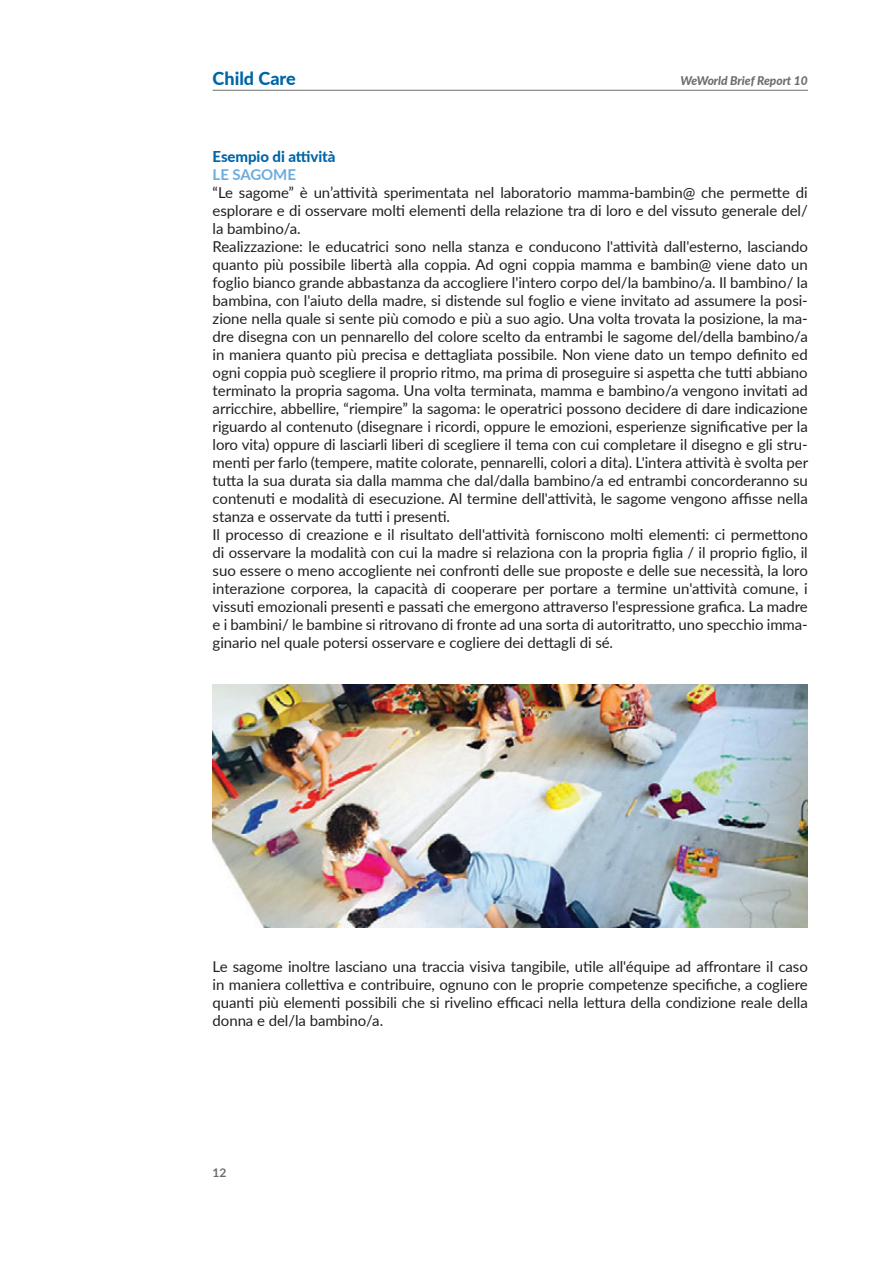
<style>
.page{position:relative;width:893px;height:1263px;background:#fff}
.page>*{position:absolute;margin:0;border:0;box-sizing:border-box;transform-origin:0 0}
.t1{font:800 18px "Lato";color:#0065a8}
.t2{font:15px/18px "Lato";letter-spacing:-.005em;color:#231f20}
.t3{font:800 15px "Lato";letter-spacing:-.005em;color:#0065a8}
.t4{font:700 15px "Lato";letter-spacing:-.005em;color:#6caddf}
.t5{font:italic 800 12px "Lato";color:#6c6d70}
.t6{font:700 12px "Lato";color:#6c6d70}
</style>
<div class="page">
<hr style="left:213px;top:90px;width:595px;height:1px;background:#6c6d70">
<img style="left:213px;top:684px;width:595px;height:243px">
<p class="t1" style="left:213px;top:65px;width:85px">Child Care</p>
<p class="t5" style="left:680px;top:72px;width:129px">WeWorld Brief Report 10</p>
<p class="t3" style="left:213px;top:145px;width:124px">Esempio di attività</p>
<p class="t4" style="left:213px;top:164px;width:85px">LE SAGOME</p>
<p class="t2" style="left:213px;top:183px;width:597px">“Le sagome” è un’attività sperimentata nel laboratorio mamma-bambin@ che permette di esplorare e di osservare molti elementi della relazione tra di loro e del vissuto generale del/ la bambino/a.<br>Realizzazione: le educatrici sono nella stanza e conducono l'attività dall'esterno, lasciando quanto più possibile libertà alla coppia. Ad ogni coppia mamma e bambin@ viene dato un foglio bianco grande abbastanza da accogliere l'intero corpo del/la bambino/a. Il bambino/ la bambina, con l'aiuto della madre, si distende sul foglio e viene invitato ad assumere la posi&shy;zione nella quale si sente più comodo e più a suo agio. Una volta trovata la posizione, la ma&shy;dre disegna con un pennarello del colore scelto da entrambi le sagome del/della bambino/a in maniera quanto più precisa e dettagliata possibile. Non viene dato un tempo definito ed ogni coppia può scegliere il proprio ritmo, ma prima di proseguire si aspetta che tutti abbiano terminato la propria sagoma. Una volta terminata, mamma e bambino/a vengono invitati ad arricchire, abbellire, “riempire” la sagoma: le operatrici possono decidere di dare indicazione riguardo al contenuto (disegnare i ricordi, oppure le emozioni, esperienze significative per la loro vita) oppure di lasciarli liberi di scegliere il tema con cui completare il disegno e gli stru&shy;menti per farlo (tempere, matite colorate, pennarelli, colori a dita). L'intera attività è svolta per tutta la sua durata sia dalla mamma che dal/dalla bambino/a ed entrambi concorderanno su contenuti e modalità di esecuzione. Al termine dell'attività, le sagome vengono affisse nella stanza e osservate da tutti i presenti.<br>Il processo di creazione e il risultato dell'attività forniscono molti elementi: ci permettono di osservare la modalità con cui la madre si relaziona con la propria figlia / il proprio figlio, il suo essere o meno accogliente nei confronti delle sue proposte e delle sue necessità, la loro interazione corporea, la capacità di cooperare per portare a termine un'attività comune, i vissuti emozionali presenti e passati che emergono attraverso l'espressione grafica. La madre e i bambini/ le bambine si ritrovano di fronte ad una sorta di autoritratto, uno specchio imma&shy;ginario nel quale potersi osservare e cogliere dei dettagli di sé.</p>
<p class="t2" style="left:213px;top:957px;width:597px;text-align:justify">Le sagome inoltre lasciano una traccia visiva tangibile, utile all'équipe ad affrontare il caso in maniera collettiva e contribuire, ognuno con le proprie competenze specifiche, a cogliere quanti più elementi possibili che si rivelino efficaci nella lettura della condizione reale della donna e del/la bambino/a.</p>
<p class="t6" style="left:213px;top:1163px;width:15px">12</p>
</div>
